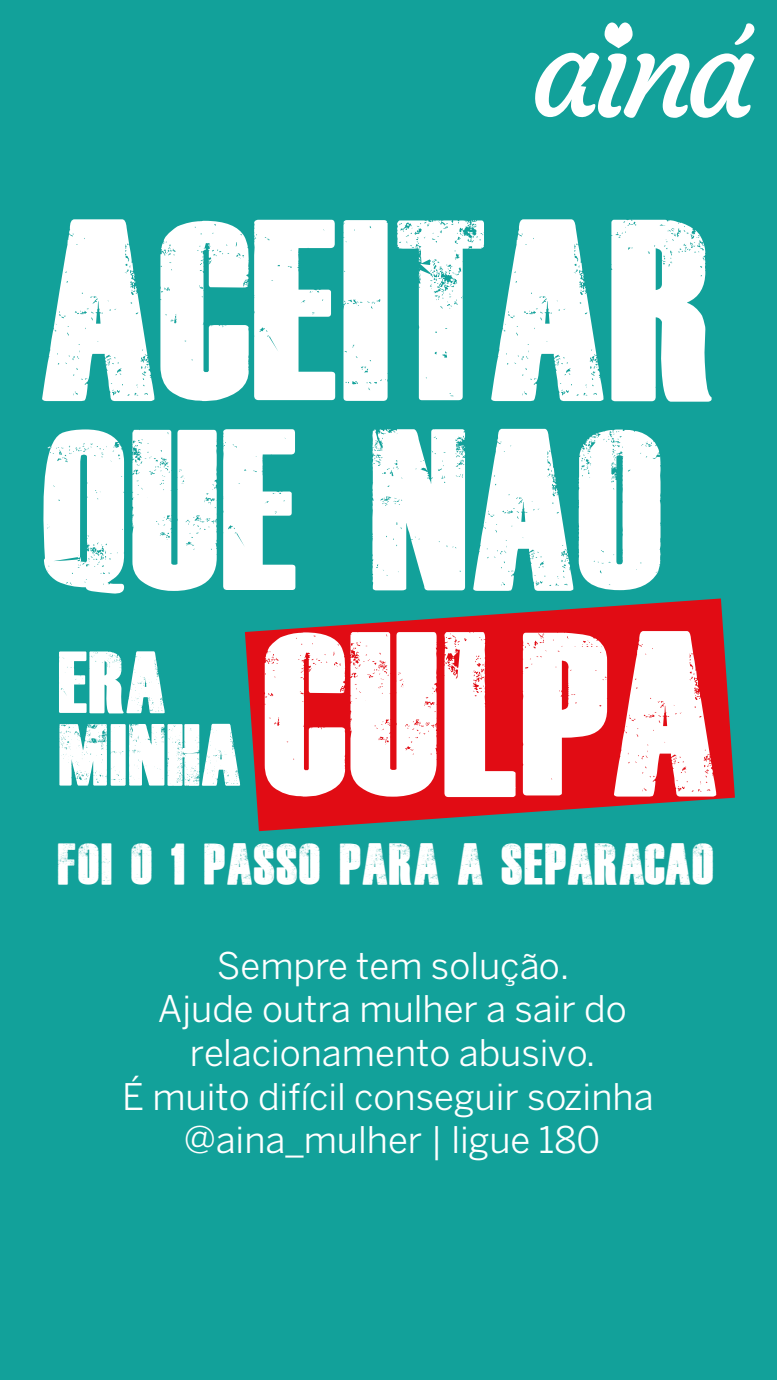
<style>
.page{position:relative;width:777px;height:1380px;background:#fff}
.page>*{position:absolute;margin:0;border:0;box-sizing:border-box;transform-origin:0 0}
.t1{font:177.31px "Dead Kansas";color:#fff}
.t2{font:161.5px "Dead Kansas";color:#fff}
.t3{font:158.06px "Dead Kansas";color:#fff}
.t4{font:60.44px/72.5px "Dead Kansas";color:#fff}
.t5{font:40.56px "Dead Kansas";color:#fff;scale:.96 1}
.t6{font:36.38px/43.7px "Benton Sans";color:#fff;text-align:center}
</style>
<div class="page">
<div style="left:0;top:0;width:776px;height:1380px;background:#12a19a"></div>
<svg style="left:245px;top:598px;width:489px;height:233px;fill:#e10c14"></svg>
<svg style="left:535px;top:23px;width:220px;height:95px"></svg>
<h1 class="t1" style="left:42px;top:219px;width:679px">ACEITAR</h1>
<h3 class="t3" style="left:42px;top:429px;width:626px">QUE NAO</h3>
<h3 class="t4" style="left:59px;top:647px;width:185px">ERA<br>MINHA</h3>
<h2 class="t2" style="left:264px;top:631px;width:458px">CULPA</h2>
<p class="t5" style="left:57px;top:843px;width:686px">FOI O 1 PASSO PARA A SEPARACAO</p>
<p class="t6" style="left:122px;top:943px;width:532px">Sempre tem solução.<br>Ajude outra mulher a sair do relacionamento abusivo.<br>É muito difícil conseguir sozinha @aina_mulher | ligue 180</p>
</div>
